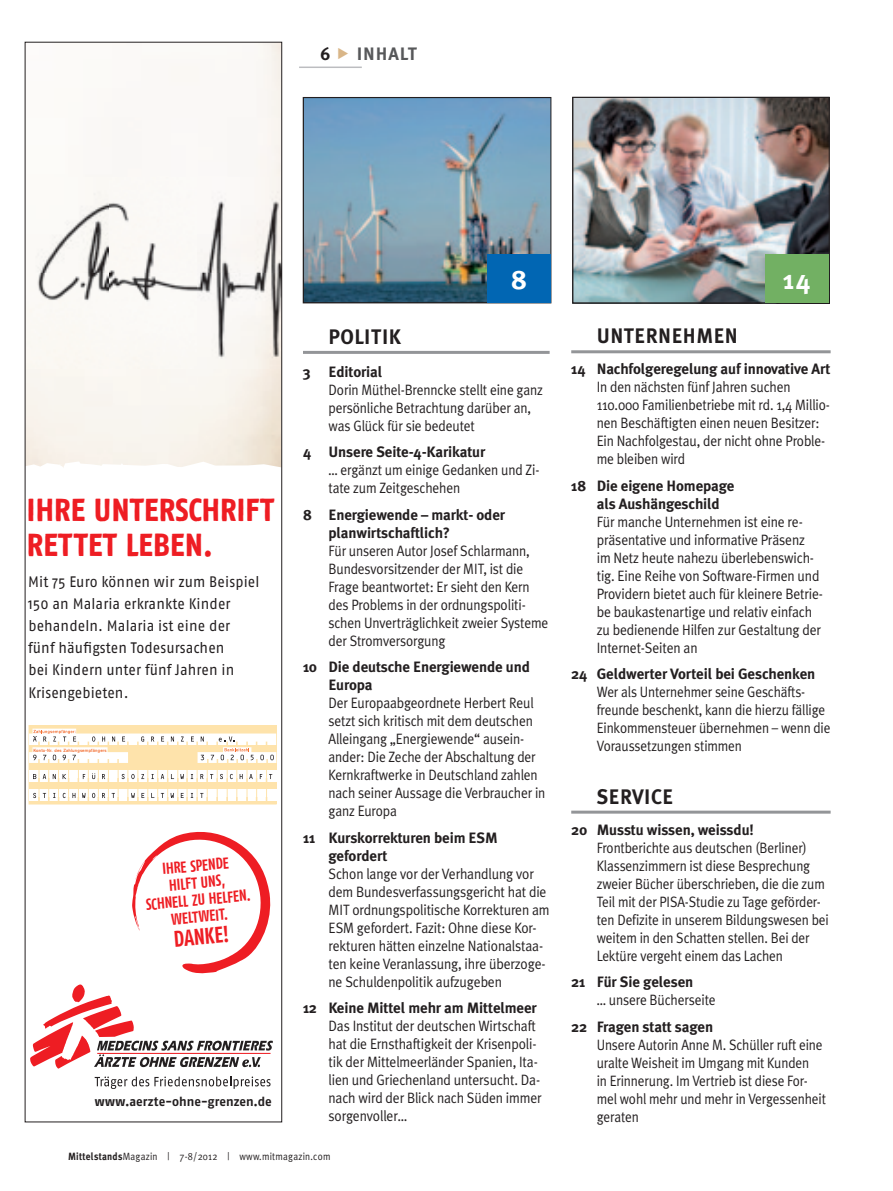
<style>
.page{position:relative;width:893px;height:1191px;background:#fff}
.page>*{position:absolute;margin:0;border:0;box-sizing:border-box;transform-origin:0 0}
.t1{font:31.8px/34.7px "Fago Rough Bold Lf";letter-spacing:.005em;color:#ee1d23;scale:.93 1}
.t2{font:700 27px "Meta Plus";color:#fff}
.t3{font:22.8px "Fago Co Bold Lf";color:#ee1d23;scale:.91 1}
.t4{font:700 21px "Meta Plus";letter-spacing:.025em;color:#231f20;scale:.95 1}
.t5{font:700 18px "Meta Plus";color:#57585a}
.t6{font:18px "Meta Plus Bold Caps";color:#231f20}
.t7{font:15.9px/17.1px "Fago Co Bold Lf";color:#ee1d23;text-align:center;scale:.91 1}
.t8{font:15.15px/22.2px "Fago No";letter-spacing:.005em;color:#231f20;scale:.93 1}
.t9{font:15px/18px "Meta Plus Normal";letter-spacing:-.01em;color:#231f20;scale:.9 1}
.t10{font:15px/18px "Meta Plus Normal";letter-spacing:-.01em;color:#231f20;scale:.91 1}
.t11{font:15px/18px "Meta Plus Normal";letter-spacing:-.01em;color:#231f20;scale:.89 1}
.t12{font:700 15px/18px "Meta Plus";letter-spacing:-.01em;color:#231f20}
.t13{font:700 12.9px "Fago No";color:#231f20;scale:.96 1}
.t14{font:10.5px "Meta Plus Normal";letter-spacing:.025em;color:#231f20;scale:.9 1}
.t15{font:700 4.5px "Akzidenz Grotesk";letter-spacing:.05em;color:#f36e31;scale:.93 1}
.s1{font-family:"Meta Plus";font-weight:700}
</style>
<div class="page">
<hr style="left:299px;top:67px;width:63px;height:1px;background:#bcbdc0">
<img style="left:574px;top:99px;width:253px;height:202px">
<div style="left:572px;top:97px;width:257px;height:206px;border:1px solid #231f20"></div>
<img style="left:305px;top:99px;width:244px;height:202px">
<div style="left:303px;top:97px;width:248px;height:206px;border:1px solid #231f20"></div>
<hr style="left:303px;top:351px;width:247px;height:3px;background:#939598">
<div style="left:487px;top:255px;width:64px;height:48px;background:#0166b3"></div>
<div style="left:765px;top:255px;width:64px;height:48px;background:#72b063"></div>
<hr style="left:571px;top:350px;width:260px;height:3px;background:#939598">
<hr style="left:571px;top:810px;width:260px;height:3px;background:#939598">
<svg style="left:27px;top:44px;width:253px;height:1045px"></svg>
<p class="t6" style="left:320px;top:43px;width:11px">6</p>
<p class="t5" style="left:357px;top:43px;width:62px">I nhalt</p>
<h1 class="t1" style="left:27px;top:492px;width:268px">IHRE UNTERSCHRIFT<br>RETTET LEBEN.</h1>
<p class="t8" style="left:28px;top:570px;width:250px">Mit 75 Euro können wir zum Beispiel<br>150 an Malaria erkrankte Kinder behandeln. Malaria ist eine der fünf häufigsten Todesursachen<br>bei Kindern unter fünf Jahren in<br>Krisengebieten.</p>
<p class="t15" style="left:33px;top:747px;width:80px">Konto-Nr. des Zahlungsempfängers</p>
<p class="t7" style="left:142px;top:861px;width:117px;rotate:-5deg">IHRE SPENDE<br>HILFT UNS,<br>SCHNELL ZU HELFEN.<br>WELTWEIT.</p>
<h3 class="t3" style="left:173px;top:925px;width:62px;rotate:-5deg">DANKE!</h3>
<p class="t13" style="left:95px;top:1094px;width:186px">www.aerzte-ohne-grenzen.de</p>
<h2 class="t2" style="left:511px;top:264px;width:18px">8</h2>
<h2 class="t2" style="left:783px;top:264px;width:29px">14</h2>
<h3 class="t4" style="left:597px;top:324px;width:147px">UNTERNEHMEN</h3>
<p class="t12" style="left:571px;top:360px;width:261px">14 N achfolgeregelung auf innovative Art</p>
<p class="t9" style="left:597px;top:378px;width:261px">In den nächsten fünf Jahren suchen 110.000 Familienbetriebe mit rd. 1,4 Millio&shy;nen Beschäftigten einen neuen Besitzer:<br>Ein Nachfolgestau, der nicht ohne Proble&shy;me bleiben wird</p>
<p class="t12" style="left:597px;top:476px;width:139px;text-indent:-26px">18 Die eigene H omepage als Aushängeschild</p>
<p class="t10" style="left:597px;top:512px;width:250px">Für manche Unternehmen ist eine re&shy;präsentative und informative Präsenz<br>im Netz heute nahezu überlebenswich&shy;tig. Eine Reihe von Software-Firmen und Providern bietet auch für kleinere Betrie&shy;be baukastenartige und relativ einfach zu bedienende Hilfen zur Gestaltung der Internet-Seiten an</p>
<p class="t12" style="left:571px;top:665px;width:246px">24 Geldwerter Vorteil bei Geschenken</p>
<p class="t11" style="left:597px;top:683px;width:264px">Wer als Unternehmer seine Geschäfts&shy;freunde beschenkt, kann die hierzu fällige Einkommensteuer übernehmen – wenn die Voraussetzungen stimmen</p>
<h3 class="t4" style="left:597px;top:784px;width:82px">SERVICE</h3>
<p class="t12" style="left:571px;top:820px;width:184px">20 Musstu wissen, weissdu!</p>
<p class="t11" style="left:597px;top:838px;width:262px">Frontberichte aus deutschen (Berliner)<br>Klassenzimmern ist diese Besprechung zweier Bücher überschrieben, die die zum Teil mit der PISA-Studie zu Tage geförder&shy;ten Defizite in unserem Bildungswesen bei weitem in den Schatten stellen. Bei der Lektüre vergeht einem das Lachen</p>
<p class="t12" style="left:571px;top:973px;width:124px">21 Für Sie gelesen</p>
<p class="t9" style="left:597px;top:990px;width:134px">… unsere Bücherseite</p>
<p class="t12" style="left:571px;top:1017px;width:143px">22 Fragen statt sagen</p>
<p class="t11" style="left:597px;top:1035px;width:259px">Unsere Autorin Anne M. Schüller ruft eine uralte Weisheit im Umgang mit Kunden<br>in Erinnerung. Im Vertrieb ist diese For&shy;mel wohl mehr und mehr in Vergessenheit geraten</p>
<h3 class="t4" style="left:328px;top:325px;width:25px">POLITIK</h3>
<p class="t12" style="left:303px;top:362px;width:81px">3 Editorial</p>
<p class="t9" style="left:328px;top:380px;width:240px">Dorin Müthel-Brenncke stellt eine ganz persönliche Betrachtung darüber an, was Glück für sie bedeutet</p>
<p class="t12" style="left:303px;top:443px;width:184px">4 Unsere Seite-4-Karikatur</p>
<p class="t9" style="left:328px;top:461px;width:236px">… ergänzt um einige Gedanken und Zi&shy;tate zum Zeitgeschehen</p>
<p class="t12" style="left:328px;top:505px;width:178px;text-indent:-26px">8 Energiewende – markt- oder planwirtschaftlich?</p>
<p class="t9" style="left:328px;top:541px;width:246px">Für unseren Autor Josef Schlarmann, Bundesvorsitzender der MIT, ist die Frage beantwortet: Er sieht den Kern des Problems in der ordnungspoliti&shy;schen Unverträglichkeit zweier Systeme der Stromversorgung</p>
<p class="t12" style="left:328px;top:658px;width:203px;text-indent:-26px">10 Die deutsche Energiewende und<br>Europa</p>
<p class="t9" style="left:328px;top:694px;width:242px">Der Europaabgeordnete Herbert Reul setzt sich kritisch mit dem deutschen Alleingang „Energiewende“ ausein&shy;ander: Die Zeche der Abschaltung der Kernkraftwerke in Deutschland zahlen nach seiner Aussage die Verbraucher in ganz Europa</p>
<p class="t12" style="left:328px;top:828px;width:171px;text-indent:-26px">11 Kurskorrekturen beim ESM gefordert</p>
<p class="t10" style="left:328px;top:864px;width:244px">Schon lange vor der Verhandlung vor dem Bundesverfassungsgericht hat die MIT ordnungspolitische Korrekturen am ESM gefordert. Fazit: Ohne diese Kor&shy;rekturen hätten einzelne Nationalstaa&shy;ten keine Veranlassung, ihre überzoge&shy;ne Schuldenpolitik aufzugeben</p>
<p class="t12" style="left:303px;top:999px;width:235px">12 Keine Mittel mehr am Mittelmeer</p>
<p class="t10" style="left:328px;top:1017px;width:236px">Das Institut der deutschen Wirtschaft hat die Ernsthaftigkeit der Krisenpoli&shy;tik der Mittelmeerländer Spanien, Ita&shy;lien und Griechenland untersucht. Da&shy;nach wird der Blick nach Süden immer sorgenvoller…</p>
<p class="t14" style="left:68px;top:1150px;width:293px"><span class="s1">Mittelstands</span>Magazin | 7-8/2012 | www.mitmagazin.com</p>
</div>
